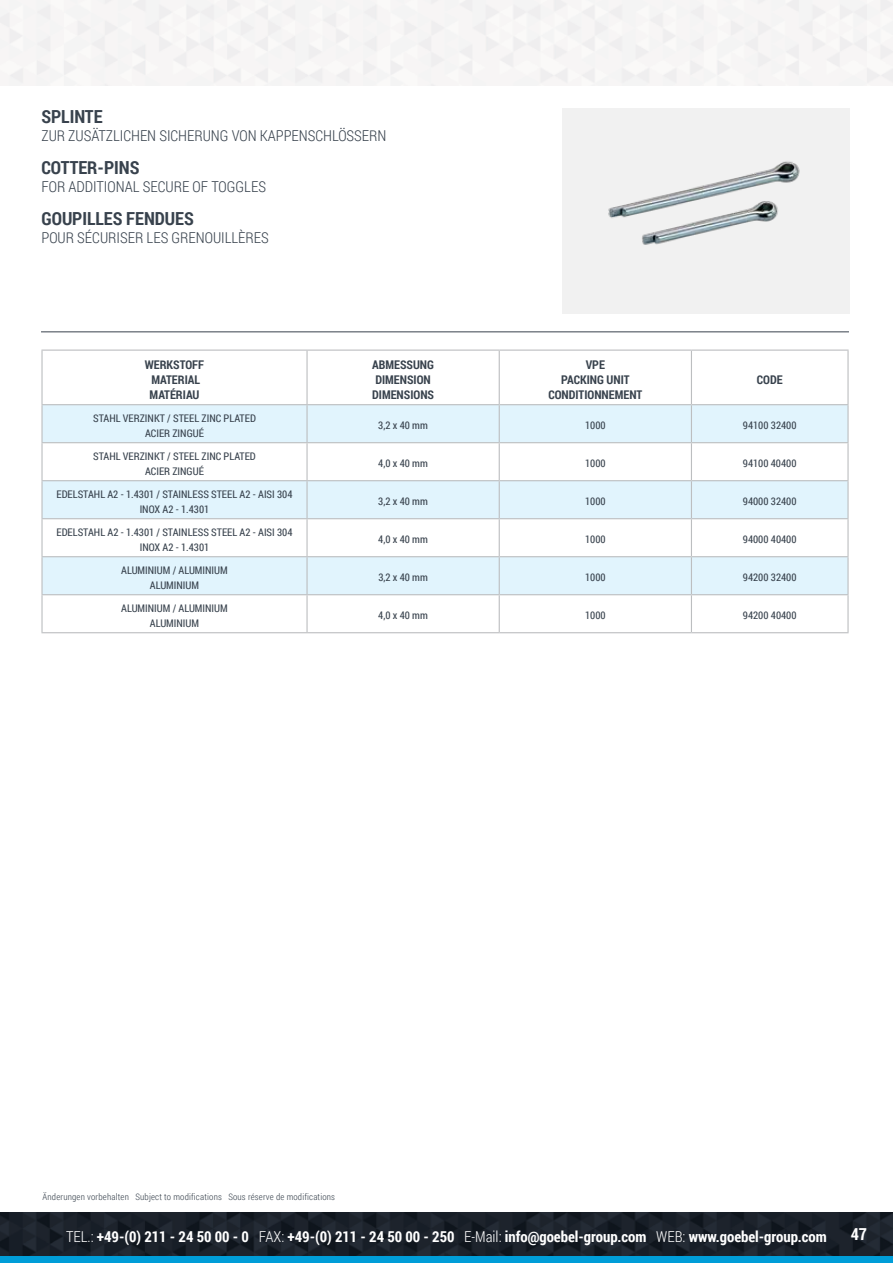
<style>
.page{position:relative;width:893px;height:1263px;background:#fff}
.page>*{position:absolute;margin:0;border:0;box-sizing:border-box;transform-origin:0 0}
.t1{font:700 18px "Roboto Condensed";color:#38424d}
.t2{font:700 16.5px "Roboto Condensed";color:#fff}
.t3{font:700 15px "Roboto Condensed";color:#fff}
.t4{font:300 15px "Roboto Condensed";color:#38424d}
.t5{font:700 12px/15px "Roboto Condensed";color:#38424d;text-align:center}
.t6{font:10.5px/15px "Roboto Condensed";color:#38424d;text-align:center}
.t7{font:300 9px "Roboto Condensed";letter-spacing:.02em;color:#38424d}
.s1{font-weight:300}
</style>
<div class="page">
<div style="left:0;top:1255px;width:893px;height:8px;background:#009dd8"></div>
<img style="left:0;top:1213px;width:893px;height:42px">
<div style="left:562px;top:108px;width:287px;height:206px;background:#f1f1f1"></div>
<hr style="left:41px;top:331px;width:808px;height:1px;background:#38424d">
<svg style="left:43px;top:405px;width:804px;height:189px;fill:#e1f4fd"></svg>
<hr style="left:41px;top:350px;width:266px;height:1px;background:#bcbec0">
<hr style="left:41px;top:351px;width:2px;height:53px;background:#bcbec0">
<hr style="left:307px;top:350px;width:192px;height:1px;background:#bcbec0">
<hr style="left:306px;top:351px;width:2px;height:53px;background:#bcbec0">
<hr style="left:499px;top:350px;width:192px;height:1px;background:#bcbec0">
<hr style="left:499px;top:351px;width:1px;height:53px;background:#bcbec0">
<hr style="left:691px;top:350px;width:158px;height:1px;background:#bcbec0">
<hr style="left:691px;top:351px;width:1px;height:53px;background:#bcbec0">
<hr style="left:847px;top:351px;width:2px;height:53px;background:#bcbec0">
<hr style="left:41px;top:404px;width:266px;height:1px;background:#bcbec0">
<hr style="left:41px;top:405px;width:2px;height:37px;background:#bcbec0">
<hr style="left:307px;top:404px;width:192px;height:1px;background:#bcbec0">
<hr style="left:306px;top:405px;width:2px;height:37px;background:#bcbec0">
<hr style="left:499px;top:404px;width:192px;height:1px;background:#bcbec0">
<hr style="left:499px;top:405px;width:1px;height:37px;background:#bcbec0">
<hr style="left:691px;top:404px;width:158px;height:1px;background:#bcbec0">
<hr style="left:691px;top:405px;width:1px;height:37px;background:#bcbec0">
<hr style="left:847px;top:405px;width:2px;height:37px;background:#bcbec0">
<hr style="left:41px;top:442px;width:266px;height:1px;background:#bcbec0">
<hr style="left:41px;top:443px;width:2px;height:37px;background:#bcbec0">
<hr style="left:307px;top:442px;width:192px;height:1px;background:#bcbec0">
<hr style="left:306px;top:443px;width:2px;height:37px;background:#bcbec0">
<hr style="left:499px;top:442px;width:192px;height:1px;background:#bcbec0">
<hr style="left:499px;top:443px;width:1px;height:37px;background:#bcbec0">
<hr style="left:691px;top:442px;width:158px;height:1px;background:#bcbec0">
<hr style="left:691px;top:443px;width:1px;height:37px;background:#bcbec0">
<hr style="left:847px;top:443px;width:2px;height:37px;background:#bcbec0">
<hr style="left:41px;top:480px;width:266px;height:1px;background:#bcbec0">
<hr style="left:41px;top:481px;width:2px;height:37px;background:#bcbec0">
<hr style="left:307px;top:480px;width:192px;height:1px;background:#bcbec0">
<hr style="left:306px;top:481px;width:2px;height:37px;background:#bcbec0">
<hr style="left:499px;top:480px;width:192px;height:1px;background:#bcbec0">
<hr style="left:499px;top:481px;width:1px;height:37px;background:#bcbec0">
<hr style="left:691px;top:480px;width:158px;height:1px;background:#bcbec0">
<hr style="left:691px;top:481px;width:1px;height:37px;background:#bcbec0">
<hr style="left:847px;top:481px;width:2px;height:37px;background:#bcbec0">
<hr style="left:41px;top:518px;width:266px;height:1px;background:#bcbec0">
<hr style="left:41px;top:519px;width:2px;height:37px;background:#bcbec0">
<hr style="left:307px;top:518px;width:192px;height:1px;background:#bcbec0">
<hr style="left:306px;top:519px;width:2px;height:37px;background:#bcbec0">
<hr style="left:499px;top:518px;width:192px;height:1px;background:#bcbec0">
<hr style="left:499px;top:519px;width:1px;height:37px;background:#bcbec0">
<hr style="left:691px;top:518px;width:158px;height:1px;background:#bcbec0">
<hr style="left:691px;top:519px;width:1px;height:37px;background:#bcbec0">
<hr style="left:847px;top:519px;width:2px;height:37px;background:#bcbec0">
<hr style="left:41px;top:556px;width:266px;height:1px;background:#bcbec0">
<hr style="left:41px;top:557px;width:2px;height:37px;background:#bcbec0">
<hr style="left:307px;top:556px;width:192px;height:1px;background:#bcbec0">
<hr style="left:306px;top:557px;width:2px;height:37px;background:#bcbec0">
<hr style="left:499px;top:556px;width:192px;height:1px;background:#bcbec0">
<hr style="left:499px;top:557px;width:1px;height:37px;background:#bcbec0">
<hr style="left:691px;top:556px;width:158px;height:1px;background:#bcbec0">
<hr style="left:691px;top:557px;width:1px;height:37px;background:#bcbec0">
<hr style="left:847px;top:557px;width:2px;height:37px;background:#bcbec0">
<hr style="left:41px;top:594px;width:266px;height:1px;background:#bcbec0">
<hr style="left:41px;top:595px;width:2px;height:37px;background:#bcbec0">
<hr style="left:307px;top:594px;width:192px;height:1px;background:#bcbec0">
<hr style="left:306px;top:595px;width:2px;height:37px;background:#bcbec0">
<hr style="left:499px;top:594px;width:192px;height:1px;background:#bcbec0">
<hr style="left:499px;top:595px;width:1px;height:37px;background:#bcbec0">
<hr style="left:691px;top:594px;width:158px;height:1px;background:#bcbec0">
<hr style="left:691px;top:595px;width:1px;height:37px;background:#bcbec0">
<hr style="left:847px;top:595px;width:2px;height:37px;background:#bcbec0">
<hr style="left:41px;top:632px;width:266px;height:1px;background:#bcbec0">
<hr style="left:307px;top:632px;width:192px;height:1px;background:#bcbec0">
<hr style="left:499px;top:632px;width:192px;height:1px;background:#bcbec0">
<hr style="left:691px;top:632px;width:158px;height:1px;background:#bcbec0">
<img style="left:642px;top:241px;width:29px;height:4px">
<img style="left:608px;top:161px;width:192px;height:80px">
<h1 class="t1" style="left:41px;top:104px;width:63px">SPLINTE</h1>
<h3 class="t4" style="left:41px;top:125px;width:346px">ZUR ZUSÄTZLICHEN SICHERUNG VON KAPPENSCHLÖSSERN</h3>
<h1 class="t1" style="left:41px;top:155px;width:99px">COTTER-PINS</h1>
<h3 class="t4" style="left:41px;top:176px;width:226px">FOR ADDITIONAL SECURE OF TOGGLES</h3>
<h1 class="t1" style="left:41px;top:206px;width:154px">GOUPILLES FENDUES</h1>
<h3 class="t4" style="left:41px;top:227px;width:229px">POUR SÉCURISER LES GRENOUILLÈRES</h3>
<p class="t5" style="left:145px;top:356px;width:61px">WERKSTOFF<br>MATERIAL<br>MATÉRIAU</p>
<p class="t5" style="left:372px;top:356px;width:63px;text-align:left">ABMESSUNG<br>DIMENSION<br>DIMENSIONS</p>
<p class="t5" style="left:548px;top:356px;width:95px">VPE<br>PACKING UNIT<br>CONDITIONNEMENT</p>
<p class="t5" style="left:757px;top:371px;width:27px">CODE</p>
<p class="t6" style="left:93px;top:410px;width:164px">STAHL VERZINKT / STEEL ZINC PLATED<br>ACIER ZINGUÉ</p>
<p class="t6" style="left:378px;top:418px;width:51px">3,2 x 40 mm</p>
<p class="t6" style="left:585px;top:418px;width:22px">1000</p>
<p class="t6" style="left:743px;top:418px;width:55px">94100 32400</p>
<p class="t6" style="left:93px;top:448px;width:164px">STAHL VERZINKT / STEEL ZINC PLATED<br>ACIER ZINGUÉ</p>
<p class="t6" style="left:378px;top:456px;width:51px">4,0 x 40 mm</p>
<p class="t6" style="left:585px;top:456px;width:22px">1000</p>
<p class="t6" style="left:743px;top:456px;width:55px">94100 40400</p>
<p class="t6" style="left:57px;top:486px;width:237px">EDELSTAHL A2 - 1.4301 / STAINLESS STEEL A2 - AISI 304<br>INOX A2 - 1.4301</p>
<p class="t6" style="left:378px;top:494px;width:51px">3,2 x 40 mm</p>
<p class="t6" style="left:585px;top:494px;width:22px">1000</p>
<p class="t6" style="left:743px;top:494px;width:55px">94000 32400</p>
<p class="t6" style="left:57px;top:524px;width:237px">EDELSTAHL A2 - 1.4301 / STAINLESS STEEL A2 - AISI 304<br>INOX A2 - 1.4301</p>
<p class="t6" style="left:378px;top:532px;width:51px">4,0 x 40 mm</p>
<p class="t6" style="left:585px;top:532px;width:22px">1000</p>
<p class="t6" style="left:743px;top:532px;width:55px">94000 40400</p>
<p class="t6" style="left:121px;top:562px;width:108px">ALUMINIUM / ALUMINIUM<br>ALUMINIUM</p>
<p class="t6" style="left:378px;top:570px;width:51px">3,2 x 40 mm</p>
<p class="t6" style="left:585px;top:570px;width:22px">1000</p>
<p class="t6" style="left:743px;top:570px;width:55px">94200 32400</p>
<p class="t6" style="left:121px;top:600px;width:108px">ALUMINIUM / ALUMINIUM<br>ALUMINIUM</p>
<p class="t6" style="left:378px;top:608px;width:51px">4,0 x 40 mm</p>
<p class="t6" style="left:585px;top:608px;width:22px">1000</p>
<p class="t6" style="left:743px;top:608px;width:55px">94200 40400</p>
<p class="t7" style="left:43px;top:1191px;width:294px">Änderungen vorbehalten Subject to modifications Sous réserve de modifications</p>
<h3 class="t3" style="left:66px;top:1226px;width:762px"><span class="s1">TEL.:</span> +49-(0) 211 - 24 50 00 - 0 <span class="s1">FAX:</span> +49-(0) 211 - 24 50 00 - 250 <span class="s1">E-Mail:</span> info@goebel-group.com <span class="s1">WEB:</span> www.goebel-group.com</h3>
<h2 class="t2" style="left:851px;top:1223px;width:18px">47</h2>
</div>
